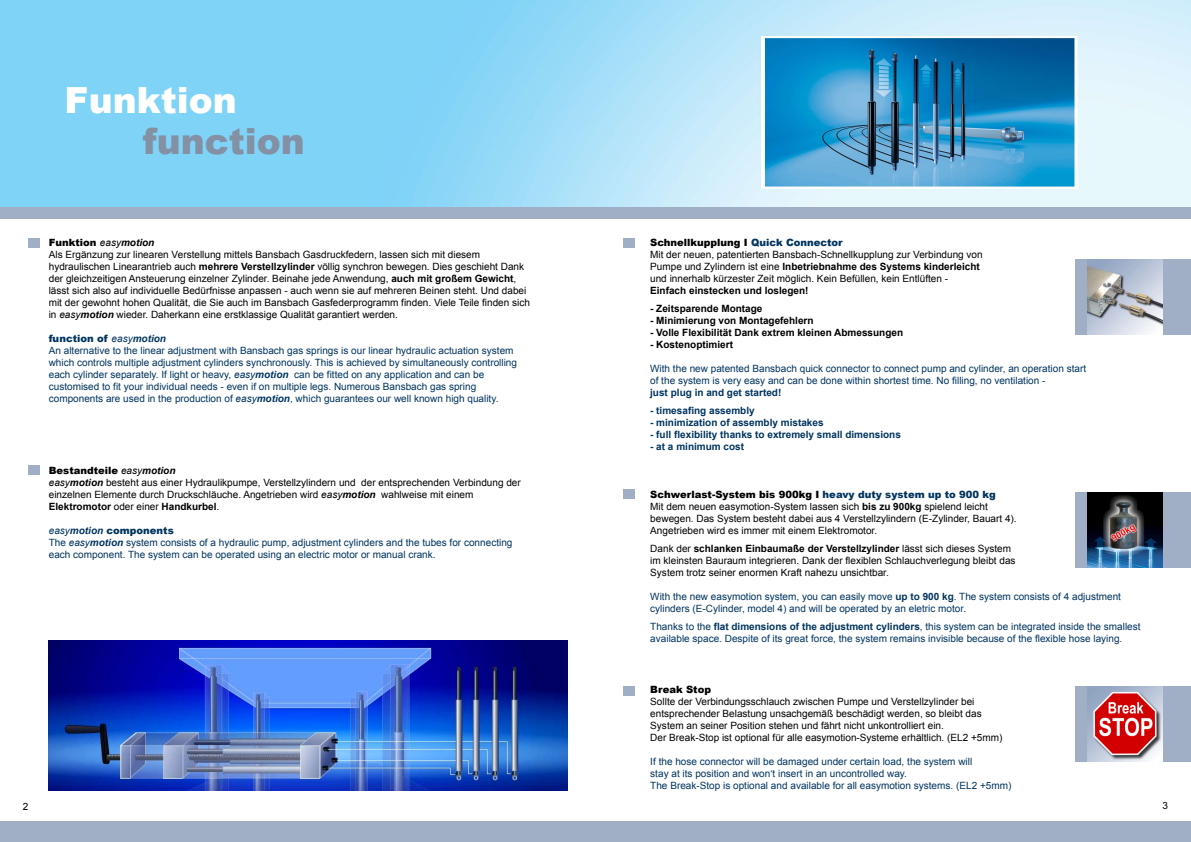
<style>
.page{position:relative;width:1191px;height:842px;background:#fff}
.page>*{position:absolute;margin:0;border:0;box-sizing:border-box;transform-origin:0 0}
.t1{font:900 36px "Arial";color:#fff}
.t2{font:900 36px "Arial";color:#8490a3}
.t3{font:10px/12px "Arial";color:#000}
.t4{font:10px/12px "Arial";color:#01345f}
.t5{font:700 10px "Arial";color:#000}
.t6{font:700 10px "Arial";color:#01345f}
.t7{font:900 10px "Arial";color:#000}
.s1{font-weight:900}
.s2{font-style:italic}
.s3{font-weight:700;font-style:italic}
.s4{font-weight:700}
.s5{font-weight:900;color:#01345f}
</style>
<div class="page">
<img style="left:0;top:0;width:1191px;height:207px">
<div style="left:0;top:207px;width:1191px;height:11px;background:#a0afc6"></div>
<div style="left:28px;top:466px;width:12px;height:9px;background:#a0afc6"></div>
<img style="left:49px;top:641px;width:518px;height:150px">
<div style="left:0;top:822px;width:1191px;height:20px;background:#a0afc6"></div>
<div style="left:1075px;top:259px;width:116px;height:75px;background:#a0afc6"></div>
<div style="left:1075px;top:492px;width:116px;height:76px;background:#a0afc6"></div>
<div style="left:1075px;top:686px;width:116px;height:75px;background:#a0afc6"></div>
<img style="left:1087px;top:259px;width:75px;height:75px">
<img style="left:1087px;top:492px;width:75px;height:76px">
<img style="left:1087px;top:686px;width:75px;height:75px">
<div style="left:624px;top:239px;width:11px;height:9px;background:#a0afc6"></div>
<div style="left:624px;top:490px;width:11px;height:9px;background:#a0afc6"></div>
<div style="left:624px;top:686px;width:11px;height:9px;background:#a0afc6"></div>
<div style="left:28px;top:239px;width:12px;height:9px;background:#a0afc6"></div>
<h1 class="t1" style="left:65px;top:74px;width:174px">Funktion</h1>
<h1 class="t2" style="left:143px;top:115px;width:164px">function</h1>
<p class="t3" style="left:49px;top:237px;width:482px"><span class="s1">Funktion</span> <span class="s2">easy</span><span class="s3">motion<br></span>Als Ergänzung zur linearen Verstellung mittels Bansbach Gasdruckfedern, lassen sich mit diesem hydraulischen Linearantrieb auch <span class="s4">mehrere Verstellzylinder</span> völlig synchron bewegen. Dies geschieht Dank der gleichzeitigen Ansteuerung einzelner Zylinder. Beinahe jede Anwendung, <span class="s4">auch mit großem Gewicht</span>, lässt sich also auf individuelle Bedürfnisse anpassen - auch wenn sie auf mehreren Beinen steht. Und dabei mit der gewohnt hohen Qualität, die Sie auch im Bansbach Gasfederprogramm finden. Viele Teile finden sich in <span class="s2">easy</span><span class="s3">motion</span> wieder. Daherkann eine erstklassige Qualität garantiert werden.</p>
<p class="t4" style="left:49px;top:333px;width:470px"><span class="s1">function of</span> <span class="s2">easy</span><span class="s3">motion<br></span>An alternative to the linear adjustment with Bansbach gas springs is our linear hydraulic actuation system which controls multiple adjustment cylinders synchronously. This is achieved by simultaneously controlling each cylinder separately. If light or heavy, <span class="s2">easy</span><span class="s3">motion</span> can be fitted on any application and can be customised to fit your individual needs - even if on multiple legs. Numerous Bansbach gas spring components are used in the production of <span class="s2">easy</span><span class="s3">motion</span>, which guarantees our well known high quality.</p>
<p class="t3" style="left:49px;top:465px;width:473px"><span class="s1">Bestandteile</span> <span class="s2">easy</span><span class="s3">motion<br></span><span class="s2">easy</span><span class="s3">motion</span> besteht aus einer Hydraulikpumpe, Verstellzylindern und der entsprechenden Verbindung der einzelnen Elemente durch Druckschläuche. Angetrieben wird <span class="s2">easy</span><span class="s3">motion</span> wahlweise mit einem <span class="s4">Elektromotor</span> oder einer <span class="s4">Handkurbel</span>.</p>
<p class="t4" style="left:49px;top:525px;width:465px"><span class="s2">easy</span><span class="s3">motion</span> <span class="s1">components<br></span>The <span class="s2">easy</span><span class="s3">motion</span> system consists of a hydraulic pump, adjustment cylinders and the tubes for connecting each component. The system can be operated using an electric motor or manual crank.</p>
<p class="t3" style="left:23px;top:800px;width:7px">2</p>
<p class="t3" style="left:650px;top:237px;width:334px"><span class="s1">Schnellkupplung I</span> <span class="s5">Quick Connector<br></span>Mit der neuen, patentierten Bansbach-Schnellkupplung zur Verbindung von Pumpe und Zylindern ist eine <span class="s4">Inbetriebnahme des Systems kinderleicht </span>und innerhalb kürzester Zeit möglich. Kein Befüllen, kein Entlüften -</p>
<p class="t5" style="left:650px;top:284px;width:160px">Einfach einstecken und loslegen!</p>
<p class="t5" style="left:650px;top:302px;width:114px">- Zeitsparende Montage</p>
<p class="t5" style="left:650px;top:314px;width:165px">- Minimierung von Montagefehlern</p>
<p class="t5" style="left:650px;top:326px;width:254px">- Volle Flexibilität Dank extrem kleinen Abmessungen</p>
<p class="t5" style="left:650px;top:338px;width:84px">- Kostenoptimiert</p>
<p class="t4" style="left:650px;top:363px;width:437px">With the new patented Bansbach quick connector to connect pump and cylinder, an operation start of the system is very easy and can be done within shortest time. No filling, no ventilation -</p>
<p class="t6" style="left:650px;top:386px;width:133px">just plug in and get started!</p>
<p class="t6" style="left:650px;top:404px;width:106px">- timesafing assembly</p>
<p class="t6" style="left:650px;top:416px;width:175px">- minimization of assembly mistakes</p>
<p class="t6" style="left:650px;top:428px;width:252px">- full flexibility thanks to extremely small dimensions</p>
<p class="t6" style="left:650px;top:440px;width:95px">- at a minimum cost</p>
<p class="t3" style="left:650px;top:488px;width:368px"><span class="s1">Schwerlast-System bis 900kg I</span> <span class="s5">heavy duty system up to 900 kg<br></span>Mit dem neuen easymotion-System lassen sich <span class="s4">bis zu 900kg</span> spielend leicht bewegen. Das System besteht dabei aus 4 Verstellzylindern (E-Zylinder, Bauart 4).<br>Angetrieben wird es immer mit einem Elektromotor.</p>
<p class="t3" style="left:650px;top:542px;width:367px">Dank der <span class="s4">schlanken Einbaumaße der Verstellzylinder</span> lässt sich dieses System im kleinsten Bauraum integrieren. Dank der flexiblen Schlauchverlegung bleibt das<br>System trotz seiner enormen Kraft nahezu unsichtbar.</p>
<p class="t4" style="left:650px;top:590px;width:472px">With the new easymotion system, you can easily move <span class="s4">up to 900 kg</span>. The system consists of 4 adjustment cylinders (E-Cylinder, model 4) and will be operated by an eletric motor.</p>
<p class="t4" style="left:650px;top:620px;width:492px">Thanks to the <span class="s4">flat dimensions of the adjustment cylinders</span>, this system can be integrated inside the smallest available space. Despite of its great force, the system remains invisible because of the flexible hose laying.</p>
<p class="t7" style="left:650px;top:682px;width:62px">Break Stop</p>
<p class="t3" style="left:650px;top:696px;width:354px">Sollte der Verbindungsschlauch zwischen Pumpe und Verstellzylinder bei entsprechender Belastung unsachgemäß beschädigt werden, so bleibt das System an seiner Position stehen und fährt nicht unkontrolliert ein.<br>Der Break-Stop ist optional für alle easymotion-Systeme erhältlich. (EL2 +5mm)</p>
<p class="t4" style="left:650px;top:756px;width:362px">If the hose connector will be damaged under certain load, the system will<br>stay at its position and won‘t insert in an uncontrolled way.<br>The Break-Stop is optional and available for all easymotion systems. (EL2 +5mm)</p>
<p class="t3" style="left:1162px;top:800px;width:7px">3</p>
</div>
